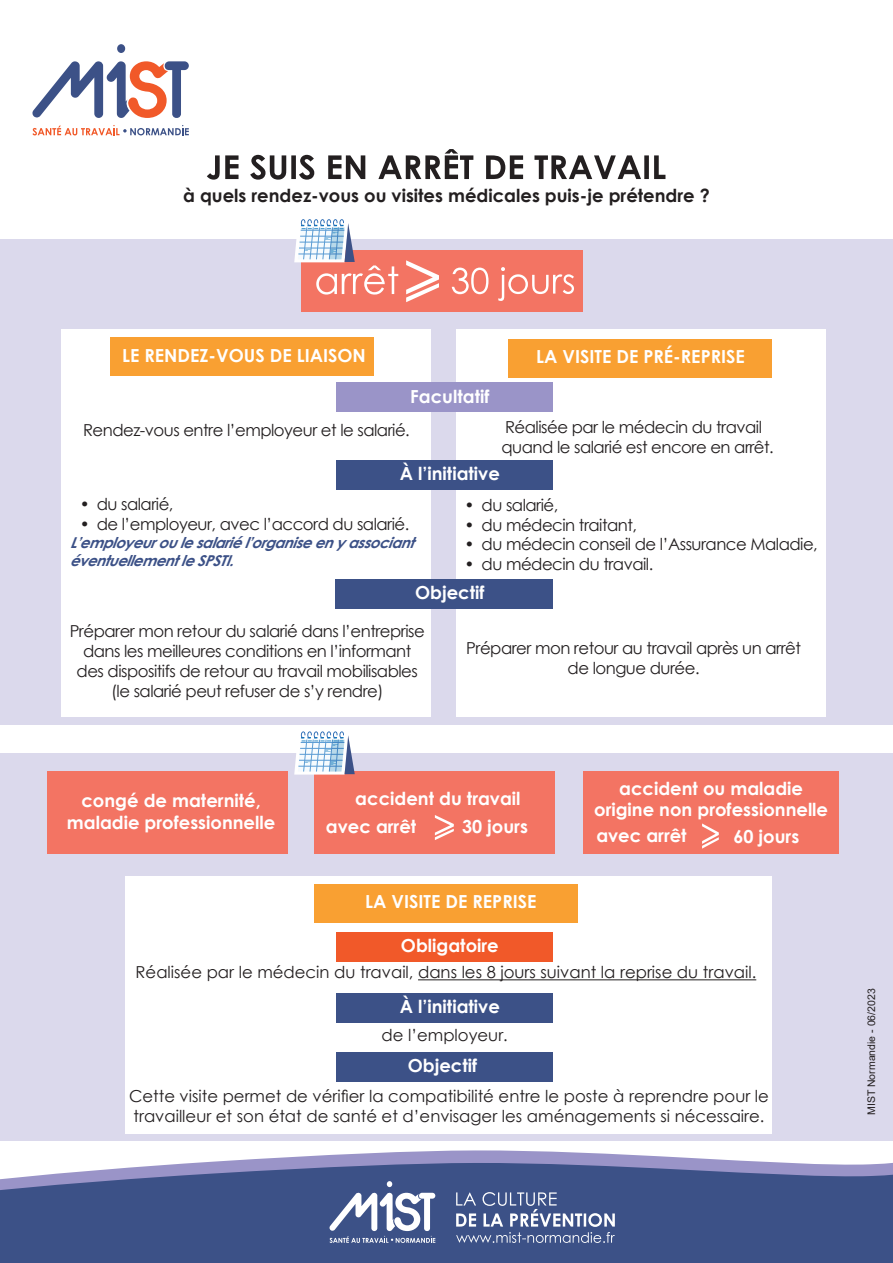
<style>
.page{position:relative;width:893px;height:1263px;background:#fff}
.page>*{position:absolute;margin:0;border:0;box-sizing:border-box;transform-origin:0 0}
.t1{font:700 18px "Century Gothic";color:#fff}
.t2{font:700 18px "Century Gothic";color:#231f20}
.t3{font:16.5px/19.8px "Century Gothic";letter-spacing:-.03em;color:#231f20;text-align:center}
.t4{font:16.5px/19.8px "Century Gothic";color:#231f20}
.t5{font:italic 700 15px/18px "Century Gothic";color:#3c5187}
.t6{font:10.5px "Arial";color:#231f20}
</style>
<div class="page">
<div style="left:0;top:239px;width:893px;height:486px;background:#dbd9ec"></div>
<div style="left:456px;top:329px;width:370px;height:387px;background:#fff"></div>
<div style="left:0;top:753px;width:893px;height:387px;background:#dbd9ec"></div>
<div style="left:125px;top:876px;width:647px;height:257px;background:#fff"></div>
<div style="left:61px;top:329px;width:370px;height:387px;background:#fff"></div>
<div style="left:117px;top:44px;width:8px;height:9px;background:#3c5187;border-radius:50%"></div>
<svg style="left:32px;top:61px;width:157px;height:57px"></svg>
<svg style="left:32px;top:125px;width:157px;height:10px"></svg>
<svg style="left:258px;top:1150px;width:450px;height:9px;fill:#9a94c8"></svg>
<svg style="left:0;top:1159px;width:893px;height:104px;background:#4d5f92"></svg>
<svg style="left:329px;top:1181px;width:106px;height:62px"></svg>
<svg style="left:456px;top:1192px;width:159px;height:51px;background:#62739e"></svg>
<hr style="left:418px;top:979px;width:338px;height:1px;background:#231f20">
<div style="left:336px;top:460px;width:217px;height:30px;background:#3c5187"></div>
<div style="left:336px;top:993px;width:217px;height:29px;background:#3c5187"></div>
<div style="left:336px;top:579px;width:217px;height:29px;background:#3c5187"></div>
<div style="left:336px;top:1052px;width:217px;height:30px;background:#3c5187"></div>
<div style="left:336px;top:382px;width:217px;height:30px;background:#9a94c8"></div>
<div style="left:336px;top:932px;width:217px;height:29px;background:#f15929"></div>
<div style="left:111px;top:337px;width:263px;height:38px;background:#f9a032"></div>
<div style="left:508px;top:340px;width:263px;height:38px;background:#f9a032"></div>
<div style="left:314px;top:884px;width:263px;height:38px;background:#f9a032"></div>
<div style="left:48px;top:771px;width:240px;height:83px;background:#f37463"></div>
<div style="left:314px;top:771px;width:241px;height:83px;background:#f37463"></div>
<svg style="left:435px;top:815px;width:19px;height:25px"></svg>
<div style="left:301px;top:250px;width:281px;height:62px;background:#f37463"></div>
<svg style="left:452px;top:267px;width:122px;height:34px"></svg>
<svg style="left:406px;top:260px;width:33px;height:42px"></svg>
<div style="left:583px;top:771px;width:256px;height:83px;background:#f37463"></div>
<svg style="left:702px;top:823px;width:17px;height:26px"></svg>
<svg style="left:294px;top:219px;width:104px;height:76px"></svg>
<svg style="left:294px;top:731px;width:61px;height:43px"></svg>
<svg style="left:207px;top:149px;width:458px;height:31px"></svg>
<p class="t2" style="left:183px;top:182px;width:528px">à quels rendez-vous ou visites médicales puis-je prétendre ?</p>
<p class="t1" style="left:122px;top:342px;width:245px">LE RENDEZ-VOUS DE LIAISON</p>
<p class="t1" style="left:536px;top:343px;width:210px">LA VISITE DE PRÉ-REPRISE</p>
<p class="t1" style="left:410px;top:383px;width:81px">Facultatif</p>
<p class="t3" style="left:83px;top:420px;width:328px">Rendez-vous entre l’employeur et le salarié.</p>
<p class="t3" style="left:505px;top:417px;width:258px">Réalisée par le médecin du travail</p>
<p class="t3" style="left:501px;top:436px;width:274px">quand le salarié est encore en arrêt.</p>
<p class="t1" style="left:400px;top:460px;width:102px">À l’initiative</p>
<p class="t3" style="left:80px;top:494px;width:95px">• du salarié,</p>
<p class="t3" style="left:80px;top:513px;width:331px">• de l’employeur, avec l’accord du salarié.</p>
<p class="t5" style="left:70px;top:532px;width:354px">L’employeuroulesalariél’organiseenyassociant éventuellementleSPSTI.</p>
<p class="t3" style="left:465px;top:495px;width:95px">• du salarié,</p>
<p class="t3" style="left:465px;top:514px;width:174px">• du médecin traitant,</p>
<p class="t3" style="left:465px;top:534px;width:355px">• du médecin conseil de l’Assurance Maladie,</p>
<p class="t3" style="left:465px;top:554px;width:190px">• du médecin du travail.</p>
<p class="t1" style="left:415px;top:579px;width:71px">Objectif</p>
<p class="t3" style="left:70px;top:621px;width:357px">Préparer mon retour du salarié dans l’entreprise dans les meilleures conditions en l’informant des dispositifs de retour au travail mobilisables (le salarié peut refuser de s’y rendre)</p>
<p class="t3" style="left:466px;top:638px;width:336px">Préparer mon retour au travail après un arrêt de longue durée.</p>
<p class="t1" style="left:81px;top:787px;width:181px">congé de maternité,</p>
<p class="t1" style="left:67px;top:809px;width:210px">maladie professionnelle</p>
<p class="t1" style="left:355px;top:785px;width:167px">accident du travail</p>
<p class="t1" style="left:326px;top:812px;width:92px">avec arrêt</p>
<p class="t1" style="left:462px;top:812px;width:67px">30 jours</p>
<p class="t1" style="left:365px;top:887px;width:173px">LA VISITE DE REPRISE</p>
<p class="t1" style="left:401px;top:932px;width:99px">Obligatoire</p>
<p class="t1" style="left:619px;top:774px;width:185px">accident ou maladie</p>
<p class="t1" style="left:594px;top:796px;width:235px">origine non professionnelle</p>
<p class="t1" style="left:596px;top:822px;width:92px">avec arrêt</p>
<p class="t1" style="left:733px;top:823px;width:67px">60 jours</p>
<p class="t4" style="left:136px;top:962px;width:622px">Réalisée par le médecin du travail, dans les 8 jours suivant la reprise du travail.</p>
<p class="t1" style="left:400px;top:993px;width:102px">À l’initiative</p>
<p class="t4" style="left:381px;top:1025px;width:128px">de l’employeur.</p>
<p class="t1" style="left:408px;top:1052px;width:71px">Objectif</p>
<p class="t4" style="left:129px;top:1086px;width:641px">Cette visite permet de vérifier la compatibilité entre le poste à reprendre pour le travailleur et son état de santé et d’envisager les aménagements si nécessaire.</p>
<p class="t6" style="left:864px;top:1115px;width:128px;rotate:-90deg">MIST Normandie - 06/2023</p>
</div>
